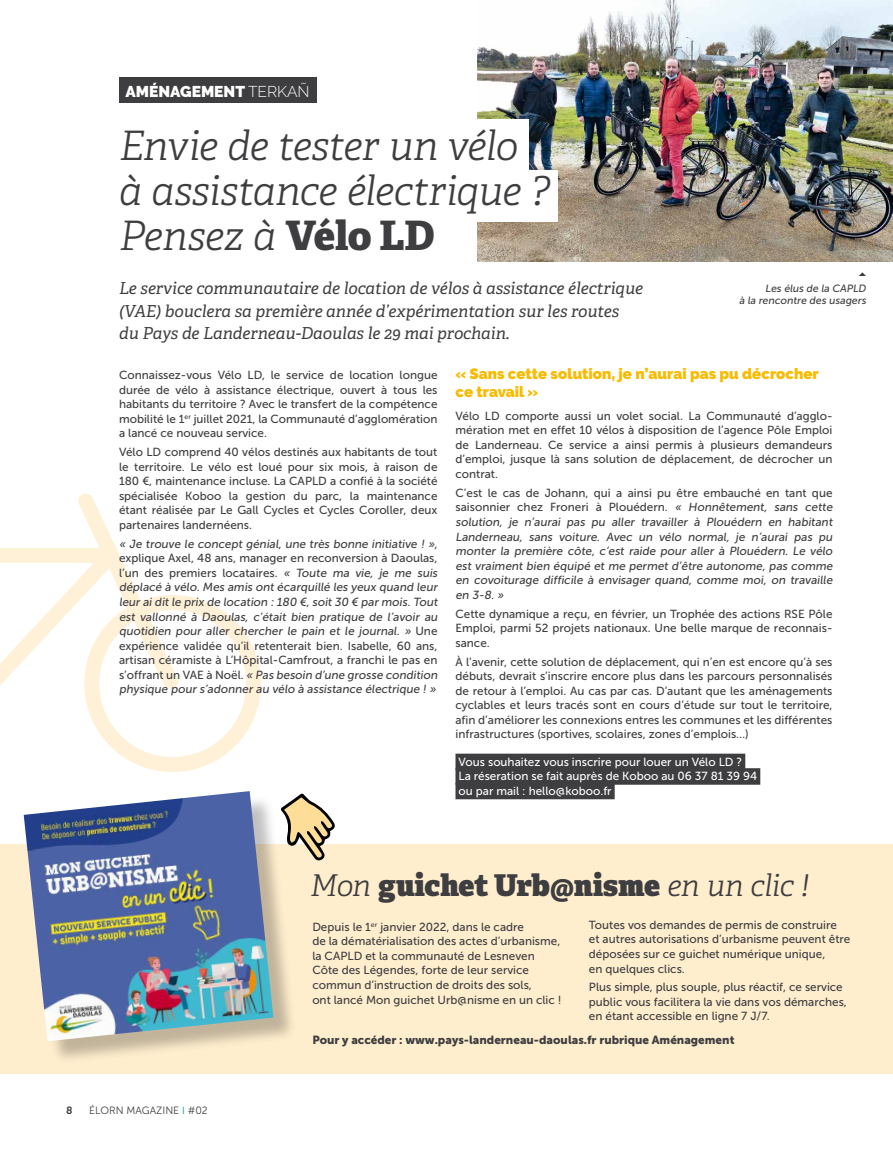
<style>
.page{position:relative;width:893px;height:1149px;background:#fff}
.page>*{position:absolute;margin:0;border:0;box-sizing:border-box;transform-origin:0 0}
.t1{font:italic 300 40.5px/45px "Adelle";letter-spacing:-.015em;color:#3e3d40}
.t2{font:800 30px "Adelle";letter-spacing:-.005em;color:#3e3d40}
.t3{font:italic 16.5px/22.5px "Adelle";color:#3e3d40}
.t4{font:900 15.6px "Raleway";color:#fff}
.t5{font:900 15px/18px "Raleway";color:#f9bb00}
.t6{font:11.7px/14.5px "Museo Sans 500";color:#3e3d40;text-align:justify}
.t7{font:11.7px/14.5px "Museo Sans 500";color:#fff}
.t8{font:11.7px "Museo Sans 900";color:#3e3d40}
.t9{font:10.5px/12px "Museo Sans 500";color:#3e3d40;text-align:right}
.t10{font:10.5px "Museo Sans 300";color:#3e3d40}
.t11{font:10.5px "Museo Sans 700";color:#3e3d40}
.s1{font-weight:300}
.s2{font-weight:800;font-style:normal}
.s3{color:#00969b}
.s4{font-weight:300;font-style:italic}
</style>
<div class="page">
<svg style="left:0;top:493px;width:191px;height:214px"></svg>
<div style="left:84px;top:595px;width:177px;height:176px;border:15px solid #fff1d8;border-radius:50%"></div>
<img style="left:477px;top:0;width:416px;height:261px">
<div style="left:0;top:119px;width:528px;height:55px;background:#fff"></div>
<div style="left:0;top:170px;width:557px;height:51px;background:#fff"></div>
<div style="left:119px;top:78px;width:197px;height:25px;background:#3e3d40"></div>
<div style="left:455px;top:753px;width:290px;height:17px;background:#3e3d40"></div>
<div style="left:455px;top:768px;width:305px;height:16px;background:#3e3d40"></div>
<div style="left:455px;top:782px;width:160px;height:17px;background:#3e3d40"></div>
<div style="left:0;top:843px;width:893px;height:229px;background:#ffeece"></div>
<div style="left:27px;top:794px;width:270px;height:270px;background:#000;opacity:.25"></div>
<img style="left:24px;top:791px;width:249px;height:249px">
<svg style="left:280px;top:793px;width:56px;height:67px"></svg>
<svg style="left:859px;top:272px;width:7px;height:4px"></svg>
<h3 class="t4" style="left:125px;top:82px;width:186px">AMÉNAGEMENT <span class="s1">TERKAÑ</span></h3>
<h1 class="t1" style="left:119px;top:124px;width:432px">Envie de tester un vélo à assistance électrique ?<br>Pensez à <span class="s2">Vélo LD</span></h1>
<h3 class="t3" style="left:119px;top:277px;width:526px">Le service communautaire de location de vélos à assistance électrique (VAE) bouclera sa première année d’expérimentation sur les routes<br>du Pays de Landerneau-Daoulas le 29 mai prochain.</h3>
<p class="t6" style="left:119px;top:367px;width:320px">Connaissez-vous Vélo LD, le service de location longue durée de vélo à assistance électrique, ouvert à tous les habitants du territoire ? Avec le transfert de la compétence mobilité le 1<sup>er</sup> juillet 2021, la Communauté d’agglomération a lancé ce nouveau service.</p>
<p class="t6" style="left:119px;top:444px;width:320px">Vélo LD comprend 40 vélos destinés aux habitants de tout le territoire. Le vélo est loué pour six mois, à raison de 180 €, maintenance incluse. La CAPLD a confié à la société spécialisée Koboo la gestion du parc, la maintenance étant réalisée par Le Gall Cycles et Cycles Coroller, deux partenaires landernéens.</p>
<p class="t6" style="left:119px;top:536px;width:322px;text-align:left">« Je trouve le concept génial, une très bonne initiative ! », explique Axel, 48 ans, manager en reconversion à Daoulas, l’un des premiers locataires. « Toute ma vie, je me suis déplacé à vélo. Mes amis ont écarquillé les yeux quand leur leur ai dit le prix de location : 180 €, soit 30 € par mois. Tout est vallonné à Daoulas, c’était bien pratique de l’avoir au quotidien pour aller chercher le pain et le journal. » Une expérience validée qu’il retenterait bien. Isabelle, 60 ans, artisan céramiste à L’Hôpital-Camfrout, a franchi le pas en s’offrant un VAE à Noël. « Pas besoin d’une grosse condition physique pour s’adonner au vélo à assistance électrique ! »</p>
<p class="t9" style="left:739px;top:282px;width:130px">Les élus de la CAPLD<br>à la rencontre des usagers</p>
<p class="t5" style="left:455px;top:364px;width:365px">« Sans cette solution, je n’aurai pas pu décrocher ce travail »</p>
<p class="t6" style="left:455px;top:408px;width:379px">Vélo LD comporte aussi un volet social. La Communauté d’agglo&shy;mération met en effet 10 vélos à disposition de l’agence Pôle Emploi de Landerneau. Ce service a ainsi permis à plusieurs demandeurs d’emploi, jusque là sans solution de déplacement, de décrocher un contrat.</p>
<p class="t6" style="left:455px;top:485px;width:380px;text-align:left">C’est le cas de Johann, qui a ainsi pu être embauché en tant que saisonnier chez Froneri à Plouédern. « Honnêtement, sans cette solution, je n’aurai pas pu aller travailler à Plouédern en habitant Landerneau, sans voiture. Avec un vélo normal, je n’aurai pas pu monter la première côte, c’est raide pour aller à Plouédern. Le vélo est vraiment bien équipé et me permet d’être autonome, pas comme en covoiturage difficile à envisager quand, comme moi, on travaille en 3-8. »</p>
<p class="t6" style="left:455px;top:606px;width:379px">Cette dynamique a reçu, en février, un Trophée des actions RSE Pôle Emploi, parmi 52 projets nationaux. Une belle marque de reconnais&shy;sance.</p>
<p class="t6" style="left:455px;top:654px;width:379px">À l’avenir, cette solution de déplacement, qui n’en est encore qu’à ses débuts, devrait s’inscrire encore plus dans les parcours personnalisés de retour à l’emploi. Au cas par cas. D’autant que les aménagements cyclables et leurs tracés sont en cours d’étude sur tout le territoire, afin d’améliorer les connexions entres les communes et les différentes infrastructures (sportives, scolaires, zones d’emplois…)</p>
<p class="t7" style="left:458px;top:754px;width:300px">Vous souhaitez vous inscrire pour louer un Vélo LD ?<br>La réseration se fait auprès de Koboo au 06 37 81 39 94 ou par mail : hello@koboo.fr</p>
<p class="t11" style="left:66px;top:1104px;width:8px">8</p>
<p class="t10" style="left:89px;top:1104px;width:120px">ÉLORN MAGAZINE <span class="s3">I</span> #02</p>
<h2 class="t2" style="left:310px;top:865px;width:500px"><span class="s4">Mon</span> guichet Urb@nisme <span class="s4">en un clic !</span></h2>
<p class="t6" style="left:312px;top:919px;width:251px;text-align:left">Depuis le 1<sup>er</sup> janvier 2022, dans le cadre<br>de la dématérialisation des actes d’urbanisme, la CAPLD et la communauté de Lesneven Côte des Légendes, forte de leur service commun d’instruction de droits des sols,<br>ont lancé Mon guichet Urb@nisme en un clic !</p>
<p class="t6" style="left:589px;top:917px;width:263px;text-align:left">Toutes vos demandes de permis de construire et autres autorisations d’urbanisme peuvent être déposées sur ce guichet numérique unique,<br>en quelques clics.</p>
<p class="t6" style="left:589px;top:979px;width:259px;text-align:left">Plus simple, plus souple, plus réactif, ce service public vous facilitera la vie dans vos démarches, en étant accessible en ligne 7 J/7.</p>
<p class="t8" style="left:312px;top:1032px;width:424px">Pour y accéder : www.pays-landerneau-daoulas.fr rubrique Aménagement</p>
</div>
